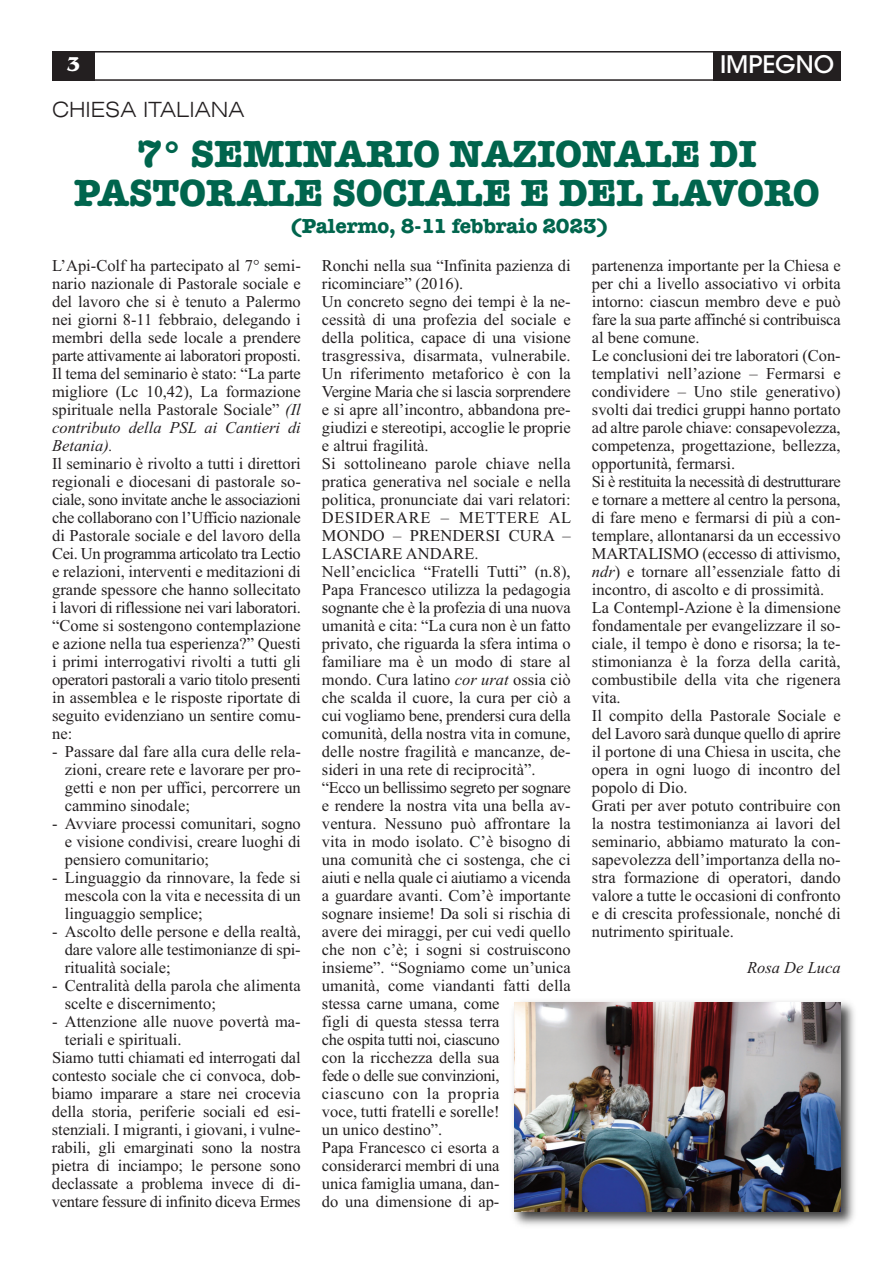
<style>
.page{position:relative;width:893px;height:1263px;background:#fff}
.page>*{position:absolute;margin:0;border:0;box-sizing:border-box;transform-origin:0 0}
.t1{font:700 39px/39px "American Typewriter";letter-spacing:-.01em;color:#00654d;text-align:center}
.t2{font:500 24px "ITC Avant Garde Std";color:#fff}
.t3{font:700 21px "American Typewriter";letter-spacing:-.01em;color:#00654d}
.t4{font:300 expanded 21px "Swiss 721 BT";color:#231f20}
.t5{font:700 21px "Benguiat Std";color:#fff}
.t6{font:16.5px/18px "Times New Roman";color:#231f20;text-align:justify}
.t7{font:16.5px "Times New Roman";letter-spacing:-.02em;color:#231f20}
.t8{font:italic 16.5px "Times New Roman";color:#231f20}
.s1{font-style:italic}
</style>
<div class="page">
<div style="left:52px;top:51px;width:789px;height:30px;border:2px solid #231f20"></div>
<div style="left:52px;top:51px;width:43px;height:30px;background:#231f20"></div>
<div style="left:713px;top:51px;width:128px;height:30px;background:#231f20"></div>
<img style="left:513px;top:1001px;width:342px;height:225px">
<img style="left:515px;top:1002px;width:326px;height:209px">
<p class="t5" style="left:66px;top:57px;width:16px">3</p>
<h2 class="t2" style="left:720px;top:55px;width:116px">IMPEGNO</h2>
<p class="t4" style="left:52px;top:102px;width:194px">CHIESA ITALIANA</p>
<h1 class="t1" style="left:74px;top:133px;width:747px">7° SEMINARIO NAZIONALE DI<br>PASTORALE SOCIALE E DEL LAVORO</h1>
<p class="t3" style="left:289px;top:208px;width:323px">(Palermo, 8-11 febbraio 2023)</p>
<p class="t6" style="left:52px;top:256px;width:250px">L’Api-Colf ha partecipato al 7° semi&shy;nario nazionale di Pastorale sociale e del lavoro che si è tenuto a Palermo nei giorni 8-11 febbraio, delegando i membri della sede locale a prendere parte attivamente ai laboratori proposti.<br>Il tema del seminario è stato: “La parte migliore (Lc 10,42), La formazione spirituale nella Pastorale Sociale” <span class="s1">(Il contributo della PSL ai Cantieri di Betania).</span></p>
<p class="t6" style="left:52px;top:454px;width:250px">Il seminario è rivolto a tutti i direttori regionali e diocesani di pastorale so&shy;ciale, sono invitate anche le associazioni che collaborano con l’Ufficio nazionale di Pastorale sociale e del lavoro della Cei. Un programma articolato tra Lectio e relazioni, interventi e meditazioni di grande spessore che hanno sollecitato i lavori di riflessione nei vari laboratori. “Come si sostengono contemplazione e azione nella tua esperienza?” Questi i primi interrogativi rivolti a tutti gli operatori pastorali a vario titolo presenti in assemblea e le risposte riportate di seguito evidenziano un sentire comu&shy;ne:</p>
<p class="t6" style="left:65px;top:742px;width:237px;text-indent:-13px">- Passare dal fare alla cura delle rela&shy;zioni, creare rete e lavorare per pro&shy;getti e non per uffici, percorrere un cammino sinodale;</p>
<p class="t6" style="left:65px;top:814px;width:237px;text-indent:-13px">- Avviare processi comunitari, sogno e visione condivisi, creare luoghi di pensiero comunitario;</p>
<p class="t6" style="left:65px;top:868px;width:237px;text-indent:-13px">- Linguaggio da rinnovare, la fede si mescola con la vita e necessita di un linguaggio semplice;</p>
<p class="t6" style="left:65px;top:922px;width:237px;text-indent:-13px">- Ascolto delle persone e della realtà, dare valore alle testimonianze di spi&shy;ritualità sociale;</p>
<p class="t6" style="left:65px;top:976px;width:237px;text-indent:-13px">- Centralità della parola che alimenta scelte e discernimento;</p>
<p class="t6" style="left:52px;top:1012px;width:250px">- Attenzione alle nuove povertà ma-</p>
<p class="t6" style="left:65px;top:1030px;width:118px">teriali e spirituali.</p>
<p class="t6" style="left:52px;top:1048px;width:250px">Siamo tutti chiamati ed interrogati dal</p>
<p class="t6" style="left:52px;top:1066px;width:250px">contesto sociale che ci convoca, dob-</p>
<p class="t6" style="left:52px;top:1084px;width:250px">biamo imparare a stare nei crocevia</p>
<p class="t6" style="left:52px;top:1102px;width:250px">della storia, periferie sociali ed esi-</p>
<p class="t6" style="left:52px;top:1120px;width:250px">stenziali. I migranti, i giovani, i vulne-</p>
<p class="t6" style="left:52px;top:1138px;width:250px">rabili, gli emarginati sono la nostra</p>
<p class="t6" style="left:52px;top:1156px;width:250px">pietra di inciampo; le persone sono</p>
<p class="t6" style="left:52px;top:1174px;width:250px">declassate a problema invece di di-</p>
<p class="t7" style="left:52px;top:1191px;width:250px">ventare fessure di infinito diceva Ermes</p>
<p class="t6" style="left:322px;top:256px;width:251px;text-align:left">Ronchi nella sua “Infinita pazienza di ricominciare” (2016).<br>Un concreto segno dei tempi è la ne&shy;cessità di una profezia del sociale e della politica, capace di una visione trasgressiva, disarmata, vulnerabile.<br>Un riferimento metaforico è con la Vergine Maria che si lascia sorprendere e si apre all’incontro, abbandona pre&shy;giudizi e stereotipi, accoglie le proprie e altrui fragilità.<br>Si sottolineano parole chiave nella pratica generativa nel sociale e nella politica, pronunciate dai vari relatori:<br>DESIDERARE – METTERE AL MONDO – PRENDERSI CURA – LASCIARE ANDARE.<br>Nell’enciclica “Fratelli Tutti” (n.8), Papa Francesco utilizza la pedagogia sognante che è la profezia di una nuova umanità e cita: “La cura non è un fatto privato, che riguarda la sfera intima o familiare ma è un modo di stare al mondo. Cura latino <span class="s1">cor urat</span> ossia ciò che scalda il cuore, la cura per ciò a cui vogliamo bene, prendersi cura della comunità, della nostra vita in comune, delle nostre fragilità e mancanze, de&shy;sideri in una rete di reciprocità”. “Ecco un bellissimo segreto per sognare e rendere la nostra vita una bella av&shy;ventura. Nessuno può affrontare la vita in modo isolato. C’è bisogno di una comunità che ci sostenga, che ci aiuti e nella quale ci aiutiamo a vicenda a guardare avanti. Com’è importante sognare insieme! Da soli si rischia di avere dei miraggi, per cui vedi quello che non c’è; i sogni si costruiscono insieme”. “Sogniamo come un’unica umanità, come viandanti fatti della stessa carne umana, come<br>figli di questa stessa terra<br>che ospita tutti noi, ciascuno<br>con la ricchezza della sua<br>fede o delle sue convinzioni,<br>ciascuno con la propria<br>voce, tutti fratelli e sorelle!<br>un unico destino”.<br>Papa Francesco ci esorta a considerarci membri di una<br>unica famiglia umana, dan-<br>do una dimensione di ap-</p>
<p class="t6" style="left:592px;top:256px;width:250px;text-align:left">partenenza importante per la Chiesa e per chi a livello associativo vi orbita intorno: ciascun membro deve e può fare la sua parte affinché si contribuisca al bene comune.<br>Le conclusioni dei tre laboratori (Con&shy;templativi nell’azione – Fermarsi e condividere – Uno stile generativo) svolti dai tredici gruppi hanno portato ad altre parole chiave: consapevolezza, competenza, progettazione, bellezza, opportunità, fermarsi.<br>Si è restituita la necessità di destrutturare e tornare a mettere al centro la persona, di fare meno e fermarsi di più a con&shy;templare, allontanarsi da un eccessivo MARTALISMO (eccesso di attivismo, <span class="s1">ndr</span>) e tornare all’essenziale fatto di incontro, di ascolto e di prossimità.<br>La Contempl-Azione è la dimensione fondamentale per evangelizzare il so&shy;ciale, il tempo è dono e risorsa; la te&shy;stimonianza è la forza della carità, combustibile della vita che rigenera vita.<br>Il compito della Pastorale Sociale e del Lavoro sarà dunque quello di aprire il portone di una Chiesa in uscita, che opera in ogni luogo di incontro del popolo di Dio.<br>Grati per aver potuto contribuire con la nostra testimonianza ai lavori del seminario, abbiamo maturato la con&shy;sapevolezza dell’importanza della no&shy;stra formazione di operatori, dando valore a tutte le occasioni di confronto e di crescita professionale, nonché di nutrimento spirituale.</p>
<p class="t8" style="left:747px;top:957px;width:95px">Rosa De Luca</p>
</div>
